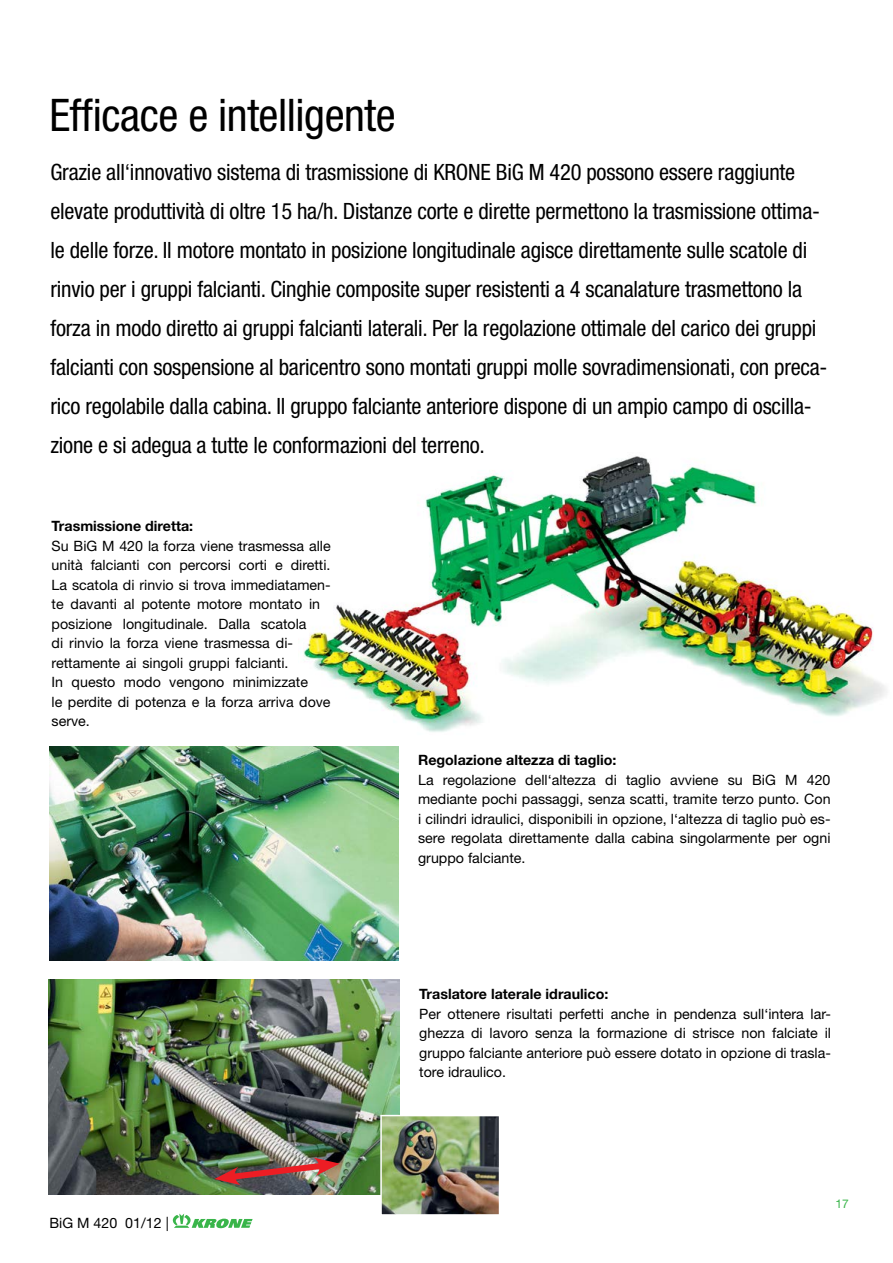
<style>
.page{position:relative;width:893px;height:1263px;background:#fff}
.page>*{position:absolute;margin:0;border:0;box-sizing:border-box;transform-origin:0 0}
.t1{font:condensed 45px "Helvetica Neue LT";letter-spacing:-.01em;color:#000}
.t2{font:condensed 22.5px/39px "Helvetica Neue LT";letter-spacing:-.01em;color:#000}
.t3{font:14.25px/19.5px "Helvetica Neue LT";color:#000;text-align:justify}
.t4{font:700 14.25px "Helvetica Neue LT";color:#000}
.t5{font:12px "Helvetica Neue LT";color:#39b54a}
</style>
<div class="page">
<img style="left:49px;top:980px;width:351px;height:214px">
<img style="left:303px;top:456px;width:584px;height:297px">
<img style="left:380px;top:1115px;width:119px;height:100px">
<img style="left:50px;top:746px;width:348px;height:214px">
<svg style="left:173px;top:1213px;width:80px;height:15px"></svg>
<img style="left:214px;top:1157px;width:126px;height:28px">
<h1 class="t1" style="left:50px;top:89px;width:348px">Efficace e intelligente</h1>
<p class="t2" style="left:50px;top:152px;width:779px">Grazie all‘innovativo sistema di trasmissione di KRONE BiG M 420 possono essere raggiunte elevate produttività di oltre 15 ha/h. Distanze corte e dirette permettono la trasmissione ottima&shy;le delle forze. Il motore montato in posizione longitudinale agisce direttamente sulle scatole di rinvio per i gruppi falcianti. Cinghie composite super resistenti a 4 scanalature trasmettono la forza in modo diretto ai gruppi falcianti laterali. Per la regolazione ottimale del carico dei gruppi falcianti con sospensione al baricentro sono montati gruppi molle sovradimensionati, con preca&shy;rico regolabile dalla cabina. Il gruppo falciante anteriore dispone di un ampio campo di oscilla&shy;zione e si adegua a tutte le conformazioni del terreno.</p>
<p class="t4" style="left:52px;top:517px;width:143px">Trasmissione diretta:</p>
<p class="t3" style="left:52px;top:536px;width:281px;text-align:left">Su BiG M 420 la forza viene trasmessa alle unità falcianti con percorsi corti e diretti.<br>La scatola di rinvio si trova immediatamen&shy;te davanti al potente motore montato in posizione longitudinale. Dalla scatola<br>di rinvio la forza viene trasmessa di&shy;rettamente ai singoli gruppi falcianti.<br>In questo modo vengono minimizzate<br>le perdite di potenza e la forza arriva dove serve.</p>
<p class="t3" style="left:50px;top:1213px;width:121px">BiG M 420 01/12 |</p>
<p class="t4" style="left:418px;top:751px;width:200px">Regolazione altezza di taglio:</p>
<p class="t3" style="left:418px;top:770px;width:414px">La regolazione dell‘altezza di taglio avviene su BiG M 420 mediante pochi passaggi, senza scatti, tramite terzo punto. Con i cilindri idraulici, disponibili in opzione, l‘altezza di taglio può es&shy;sere regolata direttamente dalla cabina singolarmente per ogni gruppo falciante.</p>
<p class="t4" style="left:419px;top:985px;width:191px">Traslatore laterale idraulico:</p>
<p class="t3" style="left:419px;top:1004px;width:413px">Per ottenere risultati perfetti anche in pendenza sull‘intera lar&shy;ghezza di lavoro senza la formazione di strisce non falciate il gruppo falciante anteriore può essere dotato in opzione di trasla&shy;tore idraulico.</p>
<p class="t5" style="left:836px;top:1196px;width:15px">17</p>
</div>
